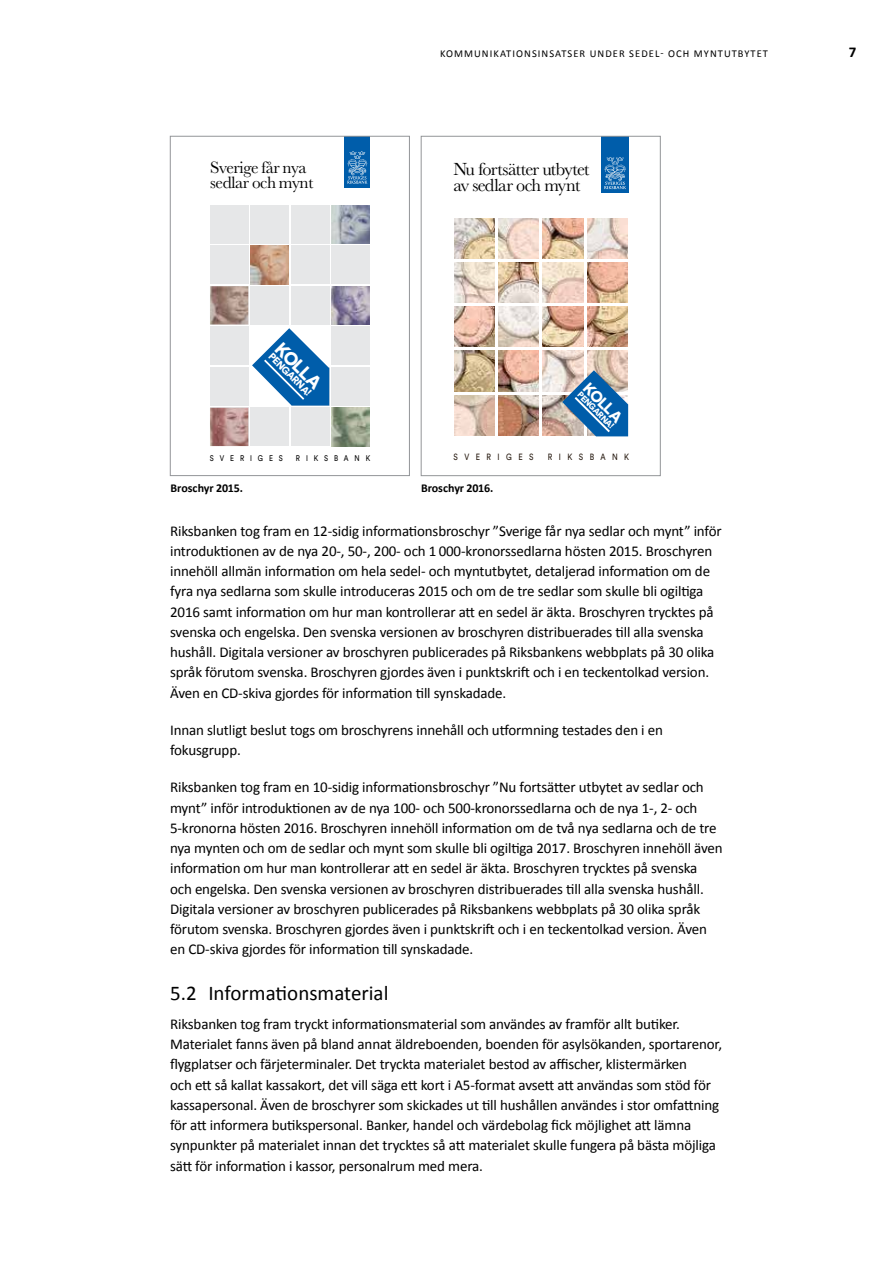
<style>
.page{position:relative;width:893px;height:1263px;background:#fff}
.page>*{position:absolute;margin:0;border:0;box-sizing:border-box;transform-origin:0 0}
.t1{font:21px "Calibri";color:#000}
.t2{font:18.3px/16.5px "Baskerville";letter-spacing:-.045em;color:#000}
.t3{font:900 18px "Circular Pro";color:#fff}
.t4{font:17.1px/15.1px "Baskerville";letter-spacing:-.02em;color:#000}
.t5{font:900 15.45px "Circular Pro";color:#fff}
.t6{font:15px/20.2px "Calibri";letter-spacing:-.01em;color:#000}
.t7{font:700 15px "Calibri";color:#000}
.t8{font:700 12px "Calibri";letter-spacing:-.005em;color:#000}
.t9{font:10.5px "Calibri";letter-spacing:.1em;color:#000}
.t10{font:900 10.05px "Circular Pro";color:#fff}
.t11{font:9px "Circular Pro";letter-spacing:.86em;color:#26190f;scale:.83 1}
.t12{font:900 8.55px "Circular Pro";color:#fff}
.t13{font:8.1px "Circular Pro";letter-spacing:.86em;color:#000;scale:.84 1}
</style>
<div class="page">
<div style="left:345px;top:136px;width:25px;height:52px;background:#005daa"></div>
<svg style="left:347px;top:151px;width:20px;height:33px"></svg>
<div style="left:210px;top:327px;width:38px;height:38px;background:#e6e7e8"></div>
<div style="left:210px;top:205px;width:38px;height:38px;background:#e6e7e8"></div>
<div style="left:250px;top:205px;width:39px;height:38px;background:#e6e7e8"></div>
<div style="left:250px;top:286px;width:39px;height:38px;background:#e6e7e8"></div>
<div style="left:250px;top:408px;width:39px;height:38px;background:#e6e7e8"></div>
<div style="left:291px;top:205px;width:38px;height:38px;background:#e6e7e8"></div>
<div style="left:291px;top:246px;width:38px;height:38px;background:#e6e7e8"></div>
<div style="left:291px;top:286px;width:38px;height:38px;background:#e6e7e8"></div>
<div style="left:291px;top:408px;width:38px;height:38px;background:#e6e7e8"></div>
<div style="left:210px;top:246px;width:38px;height:38px;background:#e6e7e8"></div>
<div style="left:331px;top:246px;width:39px;height:38px;background:#e6e7e8"></div>
<div style="left:331px;top:327px;width:39px;height:38px;background:#e6e7e8"></div>
<div style="left:331px;top:367px;width:39px;height:39px;background:#e6e7e8"></div>
<div style="left:210px;top:367px;width:38px;height:39px;background:#e6e7e8"></div>
<img style="left:331px;top:286px;width:39px;height:38px">
<img style="left:331px;top:205px;width:39px;height:38px">
<img style="left:331px;top:408px;width:39px;height:38px">
<img style="left:210px;top:286px;width:38px;height:38px">
<img style="left:250px;top:246px;width:39px;height:38px">
<svg style="left:252px;top:328px;width:77px;height:78px"></svg>
<img style="left:210px;top:408px;width:38px;height:38px">
<div style="left:170px;top:136px;width:240px;height:340px;border:1px solid #939598"></div>
<div style="left:601px;top:136px;width:28px;height:57px;background:#005daa"></div>
<svg style="left:604px;top:157px;width:22px;height:32px"></svg>
<img style="left:454px;top:218px;width:174px;height:218px">
<img style="left:498px;top:218px;width:42px;height:41px">
<img style="left:454px;top:262px;width:41px;height:42px">
<img style="left:542px;top:262px;width:42px;height:42px">
<img style="left:498px;top:306px;width:42px;height:42px">
<img style="left:586px;top:218px;width:42px;height:41px">
<img style="left:454px;top:394px;width:41px;height:42px">
<img style="left:542px;top:350px;width:86px;height:42px">
<hr style="left:495px;top:211px;width:3px;height:233px;background:#fff">
<hr style="left:540px;top:211px;width:2px;height:233px;background:#fff">
<hr style="left:444px;top:259px;width:194px;height:3px;background:#fff">
<hr style="left:444px;top:304px;width:194px;height:2px;background:#fff">
<hr style="left:444px;top:348px;width:194px;height:2px;background:#fff">
<hr style="left:444px;top:392px;width:194px;height:2px;background:#fff">
<hr style="left:584px;top:211px;width:2px;height:233px;background:#fff">
<svg style="left:562px;top:370px;width:66px;height:66px;background:#5787af"></svg>
<div style="left:421px;top:136px;width:239px;height:340px;border:1px solid #939598"></div>
<p class="t4" style="left:210px;top:160px;width:105px">Sverige får nya sedlar och mynt</p>
<p class="t3" style="left:287px;top:337px;width:59px;rotate:45deg">KOLLA</p>
<p class="t10" style="left:275px;top:350px;width:58px;rotate:45deg">PENGARNA!</p>
<p class="t13" style="left:210px;top:452px;width:88px">SVERIGES</p>
<p class="t13" style="left:296px;top:452px;width:90px">RIKSBANK</p>
<p class="t9" style="left:440px;top:47px;width:329px">Kommunikationsinsatser under sedel- och myntutbytet</p>
<p class="t7" style="left:849px;top:42px;width:9px">7</p>
<p class="t2" style="left:453px;top:161px;width:138px">Nu fortsätter utbytet av sedlar och mynt</p>
<p class="t5" style="left:593px;top:378px;width:50px;rotate:45deg">KOLLA</p>
<p class="t12" style="left:583px;top:389px;width:50px;rotate:45deg">PENGARNA!</p>
<p class="t11" style="left:454px;top:451px;width:98px">SVERIGES</p>
<p class="t11" style="left:548px;top:451px;width:100px">RIKSBANK</p>
<p class="t8" style="left:171px;top:480px;width:74px">Broschyr 2015.</p>
<p class="t8" style="left:421px;top:480px;width:74px">Broschyr 2016.</p>
<p class="t6" style="left:170px;top:520px;width:553px">Riksbanken tog fram en 12-sidig informationsbroschyr ”Sverige får nya sedlar och mynt” inför introduktionen av de nya 20-, 50-, 200- och 1 000-kronorssedlarna hösten 2015. Broschyren innehöll allmän information om hela sedel- och myntutbytet, detaljerad information om de fyra nya sedlarna som skulle introduceras 2015 och om de tre sedlar som skulle bli ogiltiga 2016 samt information om hur man kontrollerar att en sedel är äkta. Broschyren trycktes på svenska och engelska. Den svenska versionen av broschyren distribuerades till alla svenska hushåll. Digitala versioner av broschyren publicerades på Riksbankens webbplats på 30 olika språk förutom svenska. Broschyren gjordes även i punktskrift och i en teckentolkad version.<br>Även en CD-skiva gjordes för information till synskadade.</p>
<p class="t6" style="left:170px;top:719px;width:494px">Innan slutligt beslut togs om broschyrens innehåll och utformning testades den i en fokusgrupp.</p>
<p class="t6" style="left:170px;top:776px;width:554px">Riksbanken tog fram en 10-sidig informationsbroschyr ”Nu fortsätter utbytet av sedlar och mynt” inför introduktionen av de nya 100- och 500-kronorssedlarna och de nya 1-, 2- och 5-kronorna hösten 2016. Broschyren innehöll information om de två nya sedlarna och de tre nya mynten och om de sedlar och mynt som skulle bli ogiltiga 2017. Broschyren innehöll även information om hur man kontrollerar att en sedel är äkta. Broschyren trycktes på svenska och engelska. Den svenska versionen av broschyren distribuerades till alla svenska hushåll.<br>Digitala versioner av broschyren publicerades på Riksbankens webbplats på 30 olika språk förutom svenska. Broschyren gjordes även i punktskrift och i en teckentolkad version. Även en CD-skiva gjordes för information till synskadade.</p>
<h1 class="t1" style="left:170px;top:980px;width:220px">5.2 Informationsmaterial</h1>
<p class="t6" style="left:170px;top:1013px;width:553px">Riksbanken tog fram tryckt informationsmaterial som användes av framför allt butiker.<br>Materialet fanns även på bland annat äldreboenden, boenden för asylsökanden, sportarenor, flygplatser och färjeterminaler. Det tryckta materialet bestod av affischer, klistermärken<br>och ett så kallat kassakort, det vill säga ett kort i A5-format avsett att användas som stöd för kassapersonal. Även de broschyrer som skickades ut till hushållen användes i stor omfattning för att informera butikspersonal. Banker, handel och värdebolag fick möjlighet att lämna synpunkter på materialet innan det trycktes så att materialet skulle fungera på bästa möjliga sätt för information i kassor, personalrum med mera.</p>
</div>
